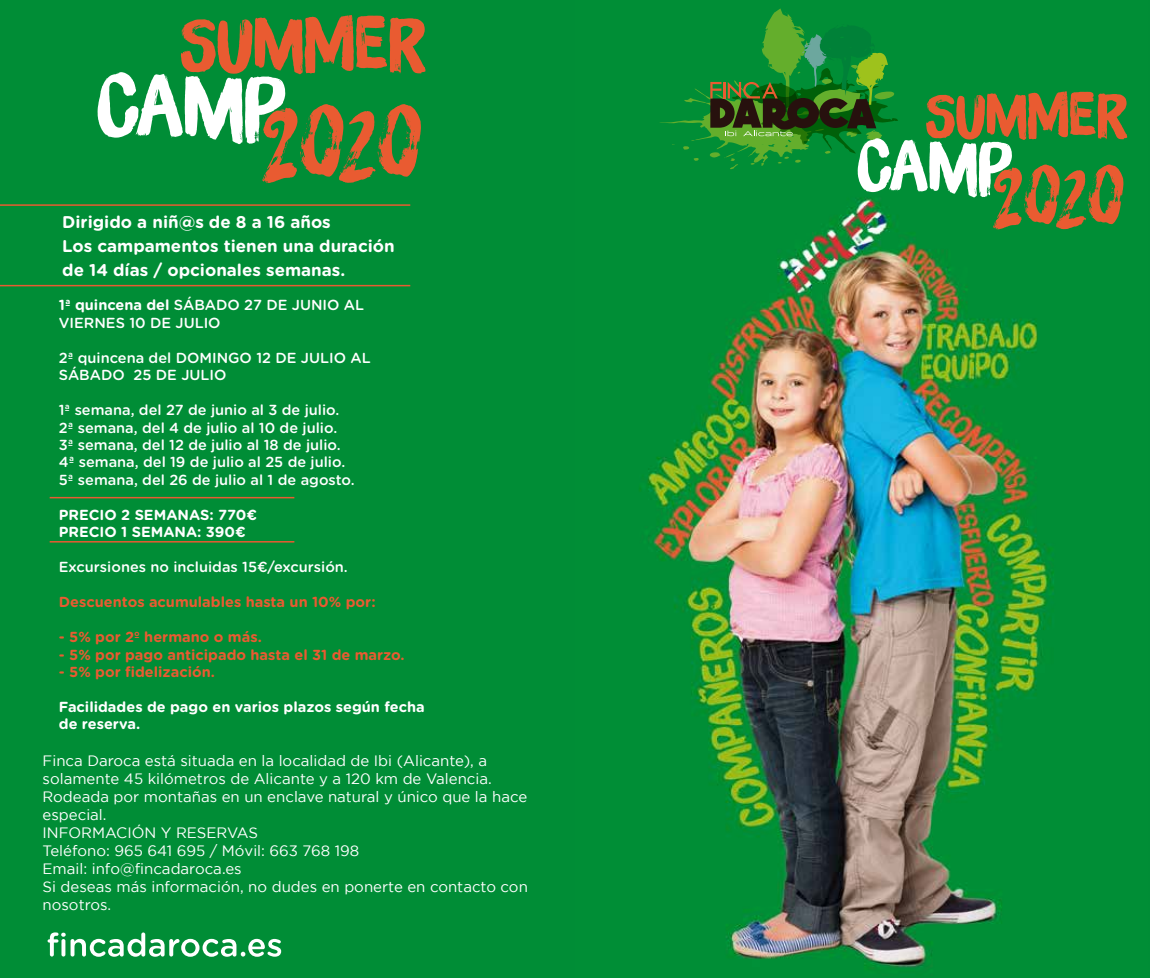
<style>
.page{position:relative;width:1150px;height:978px;background:#008d36}
.page>*{position:absolute;margin:0;border:0;box-sizing:border-box;transform-origin:0 0}
.t1{font:700 16.95px/23.7px "Gotham Rounded";color:#fff}
.t2{font:15px/18px "Gotham";color:#fff}
.t3{font:500 14.55px/17.4px "Gotham Rounded";color:#fff}
.t4{font:700 14.55px "Gotham Rounded";color:#e95b31}
.t5{font:700 14.55px/17.4px "Gotham Rounded";color:#fff}
.s1{font-weight:700}
</style>
<div class="page">
<img style="left:639px;top:136px;width:489px;height:833px">
<svg style="left:48px;top:932px;width:233px;height:25px"></svg>
<svg style="left:659px;top:8px;width:468px;height:222px"></svg>
<svg style="left:98px;top:15px;width:327px;height:168px"></svg>
<hr style="left:0;top:285px;width:410px;height:1px;background:#e95b31">
<hr style="left:0;top:204px;width:410px;height:2px;background:#e95b31">
<hr style="left:50px;top:497px;width:244px;height:1px;background:#e95b31">
<hr style="left:50px;top:541px;width:244px;height:2px;background:#e95b31">
<p class="t1" style="left:62px;top:210px;width:334px">Dirigido a niñ@s de 8 a 16 años<br>Los campamentos tienen una duración de 14 días / opcionales semanas.</p>
<p class="t3" style="left:59px;top:296px;width:307px"><span class="s1">1ª quincena del</span> SÁBADO 27 DE JUNIO AL<br>VIERNES 10 DE JULIO</p>
<p class="t3" style="left:59px;top:348px;width:313px">2ª quincena del DOMINGO 12 DE JULIO AL<br>SÁBADO 25 DE JULIO</p>
<p class="t3" style="left:59px;top:401px;width:297px">1ª semana, del 27 de junio al 3 de julio.<br>2ª semana, del 4 de julio al 10 de julio.<br>3ª semana, del 12 de julio al 18 de julio.<br>4ª semana, del 19 de julio al 25 de julio.<br>5ª semana, del 26 de julio al 1 de agosto.</p>
<p class="t5" style="left:59px;top:505px;width:200px">PRECIO 2 SEMANAS: 770€<br>PRECIO 1 SEMANA: 390€</p>
<p class="t3" style="left:59px;top:558px;width:290px">Excursiones no incluidas 15€/excursión.</p>
<p class="t4" style="left:59px;top:591px;width:318px">Descuentos acumulables hasta un 10% por:</p>
<p class="t4" style="left:59px;top:626px;width:204px">- 5% por 2º hermano o más.</p>
<p class="t4" style="left:59px;top:644px;width:347px">- 5% por pago anticipado hasta el 31 de marzo.</p>
<p class="t4" style="left:59px;top:661px;width:158px">- 5% por fidelización.</p>
<p class="t5" style="left:59px;top:698px;width:367px">Facilidades de pago en varios plazos según fecha de reserva.</p>
<p class="t2" style="left:43px;top:751px;width:487px">Finca Daroca está situada en la localidad de Ibi (Alicante), a solamente 45 kilómetros de Alicante y a 120 km de Valencia.<br>Rodeada por montañas en un enclave natural y único que la hace especial.<br>INFORMACIÓN Y RESERVAS<br>Teléfono: 965 641 695 / Móvil: 663 768 198<br>Email: info@fincadaroca.es<br>Si deseas más información, no dudes en ponerte en contacto con nosotros.</p>
</div>
